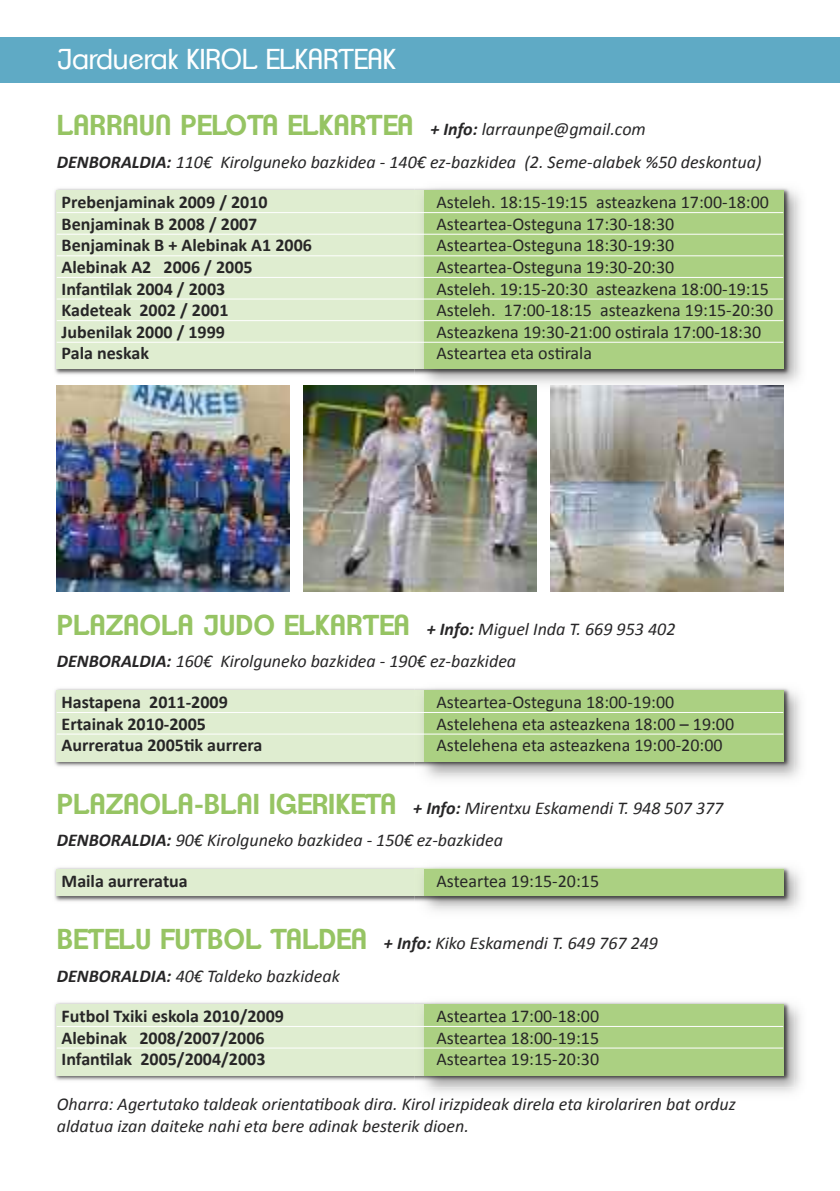
<style>
.page{position:relative;width:840px;height:1191px;background:#fff}
.page>*{position:absolute;margin:0;border:0;box-sizing:border-box;transform-origin:0 0}
.t1{font:600 28px "Clemente P Dak";color:#96c463}
.t2{font:28px "Clemente P Dag";color:#fff}
.t3{font:italic 18px/32.6px "Calibri";color:#272627}
.t4{font:18px "Calibri";color:#272627}
.t5{font:700 18px "Calibri";color:#272627}
.s1{font-family:"Calibri";font-weight:700;font-style:italic;font-size:18px;color:#272627}
.s2{font-family:"Calibri";font-weight:400;font-style:italic;font-size:18px;color:#272627}
.s3{font-weight:700}
.s4{font-family:"Clemente P Dak";font-weight:600;font-style:normal;font-size:28px;color:#96c463}
</style>
<div class="page">
<div style="left:0;top:38px;width:839px;height:45px;background:#5faac5"></div>
<img style="left:54px;top:188px;width:360px;height:187px">
<div style="left:57px;top:190px;width:725px;height:179px;background:#dfedd0"></div>
<img style="left:414px;top:192px;width:387px;height:203px">
<img style="left:414px;top:187px;width:380px;height:193px">
<img style="left:414px;top:190px;width:9px;height:179px">
<div style="left:423px;top:190px;width:359px;height:179px;background:#abd082"></div>
<hr style="left:57px;top:212px;width:725px;height:1px;background:#fff">
<hr style="left:57px;top:234px;width:725px;height:1px;background:#fff">
<hr style="left:57px;top:255px;width:725px;height:1px;background:#fff">
<hr style="left:57px;top:277px;width:725px;height:1px;background:#fff">
<hr style="left:57px;top:299px;width:725px;height:1px;background:#fff">
<hr style="left:57px;top:320px;width:725px;height:1px;background:#fff">
<hr style="left:57px;top:342px;width:725px;height:1px;background:#fff">
<img style="left:54px;top:688px;width:360px;height:79px">
<div style="left:57px;top:690px;width:725px;height:71px;background:#dfedd0"></div>
<img style="left:414px;top:686px;width:380px;height:87px">
<img style="left:414px;top:690px;width:9px;height:71px">
<div style="left:423px;top:690px;width:359px;height:71px;background:#abd082"></div>
<hr style="left:57px;top:712px;width:725px;height:1px;background:#fff">
<hr style="left:57px;top:733px;width:725px;height:1px;background:#fff">
<img style="left:54px;top:867px;width:360px;height:35px">
<div style="left:57px;top:869px;width:725px;height:26px;background:#dfedd0"></div>
<img style="left:414px;top:864px;width:380px;height:42px">
<img style="left:414px;top:869px;width:9px;height:26px">
<div style="left:423px;top:869px;width:359px;height:26px;background:#abd082"></div>
<img style="left:54px;top:1002px;width:360px;height:79px">
<div style="left:57px;top:1004px;width:725px;height:71px;background:#dfedd0"></div>
<img style="left:414px;top:1000px;width:380px;height:87px">
<img style="left:414px;top:1004px;width:9px;height:71px">
<div style="left:423px;top:1004px;width:359px;height:71px;background:#abd082"></div>
<hr style="left:57px;top:1026px;width:725px;height:1px;background:#fff">
<hr style="left:57px;top:1047px;width:725px;height:1px;background:#fff">
<img style="left:57px;top:386px;width:232px;height:205px">
<img style="left:550px;top:386px;width:232px;height:205px">
<img style="left:303px;top:386px;width:233px;height:205px">
<h1 class="t2" style="left:57px;top:47px;width:340px">Jarduerak KIROL ELKARTEAK</h1>
<h1 class="t1" style="left:57px;top:113px;width:590px">LARRAUN PELOTA ELKARTEA <span class="s1">+ Info:</span> <span class="s2">larraunpe@gmail.com</span></h1>
<p class="t3" style="left:57px;top:145px;width:706px"><span class="s3">DENBORALDIA:</span> 110€ Kirolguneko bazkidea - 140€ ez-bazkidea (2. Seme-alabek %50 deskontua)</p>
<p class="t5" style="left:62px;top:191px;width:207px">prebenjaminak 2009 / 2010</p>
<p class="t4" style="left:436px;top:191px;width:334px">Asteleh. 18:15-19:15 asteazkena 17:00-18:00</p>
<p class="t5" style="left:62px;top:212px;width:197px">Benjaminak B 2008 / 2007</p>
<p class="t4" style="left:436px;top:212px;width:239px">Asteartea-Osteguna 17:30-18:30</p>
<p class="t5" style="left:62px;top:234px;width:252px">Benjaminak B + alebinak a1 2006</p>
<p class="t4" style="left:436px;top:234px;width:239px">Asteartea-Osteguna 18:30-19:30</p>
<p class="t5" style="left:62px;top:256px;width:192px">alebinak a2 2006 / 2005</p>
<p class="t4" style="left:436px;top:256px;width:239px">Asteartea-Osteguna 19:30-20:30</p>
<p class="t5" style="left:62px;top:277px;width:165px">Infantilak 2004 / 2003</p>
<p class="t4" style="left:436px;top:277px;width:334px">Asteleh. 19:15-20:30 asteazkena 18:00-19:15</p>
<p class="t5" style="left:62px;top:299px;width:168px">kadeteak 2002 / 2001</p>
<p class="t4" style="left:436px;top:299px;width:338px">Asteleh. 17:00-18:15 asteazkena 19:15-20:30</p>
<p class="t5" style="left:62px;top:320px;width:165px">Jubenilak 2000 / 1999</p>
<p class="t4" style="left:436px;top:320px;width:326px">Asteazkena 19:30-21:00 ostirala 17:00-18:30</p>
<p class="t5" style="left:62px;top:342px;width:89px">pala neskak</p>
<p class="t4" style="left:436px;top:342px;width:157px">Asteartea eta ostirala</p>
<p class="t3" style="left:57px;top:612px;width:620px"><span class="s4">PLAZAOLA JUDO ELKARTEA</span> <span class="s3">+ Info:</span> Miguel Inda T. 669 953 402<br><span class="s3">DENBORALDIA:</span> 160€ Kirolguneko bazkidea - 190€ ez-bazkidea</p>
<p class="t5" style="left:62px;top:691px;width:168px">Hastapena 2011-2009</p>
<p class="t4" style="left:436px;top:691px;width:239px">Asteartea-Osteguna 18:00-19:00</p>
<p class="t5" style="left:62px;top:712px;width:146px">Ertainak 2010-2005</p>
<p class="t4" style="left:436px;top:712px;width:299px">Astelehena eta asteazkena 18:00 – 19:00</p>
<p class="t5" style="left:62px;top:734px;width:202px">aurreratua 2005tik aurrera</p>
<p class="t4" style="left:436px;top:734px;width:287px">Astelehena eta asteazkena 19:00-20:00</p>
<p class="t3" style="left:57px;top:791px;width:667px"><span class="s4">PLAZAOLA-BLAI IGERIKETA</span> <span class="s3">+ Info:</span> Mirentxu Eskamendi T. 948 507 377<br><span class="s3">DENBORALDIA:</span> 90€ Kirolguneko bazkidea - 150€ ez-bazkidea</p>
<p class="t5" style="left:62px;top:869px;width:128px">maila aurreratua</p>
<p class="t4" style="left:436px;top:869px;width:164px">Asteartea 19:15-20:15</p>
<p class="t3" style="left:57px;top:926px;width:602px"><span class="s4">BETELU FUTBOL TALDEA</span> <span class="s3">+ Info:</span> Kiko Eskamendi T. 649 767 249<br><span class="s3">DENBORALDIA:</span> 40€ Taldeko bazkideak</p>
<p class="t5" style="left:62px;top:1004px;width:224px">Futbol txiki eskola 2010/2009</p>
<p class="t4" style="left:436px;top:1004px;width:164px">Asteartea 17:00-18:00</p>
<p class="t5" style="left:62px;top:1026px;width:204px">alebinak 2008/2007/2006</p>
<p class="t4" style="left:436px;top:1026px;width:164px">Asteartea 18:00-19:15</p>
<p class="t5" style="left:62px;top:1048px;width:205px">Infantilak 2005/2004/2003</p>
<p class="t4" style="left:436px;top:1048px;width:164px">Asteartea 19:15-20:30</p>
<p class="t3" style="left:57px;top:1093px;width:680px;line-height:21.6px">Oharra: Agertutako taldeak orientatiboak dira. Kirol irizpideak direla eta kirolariren bat orduz aldatua izan daiteke nahi eta bere adinak besterik dioen.</p>
</div>
